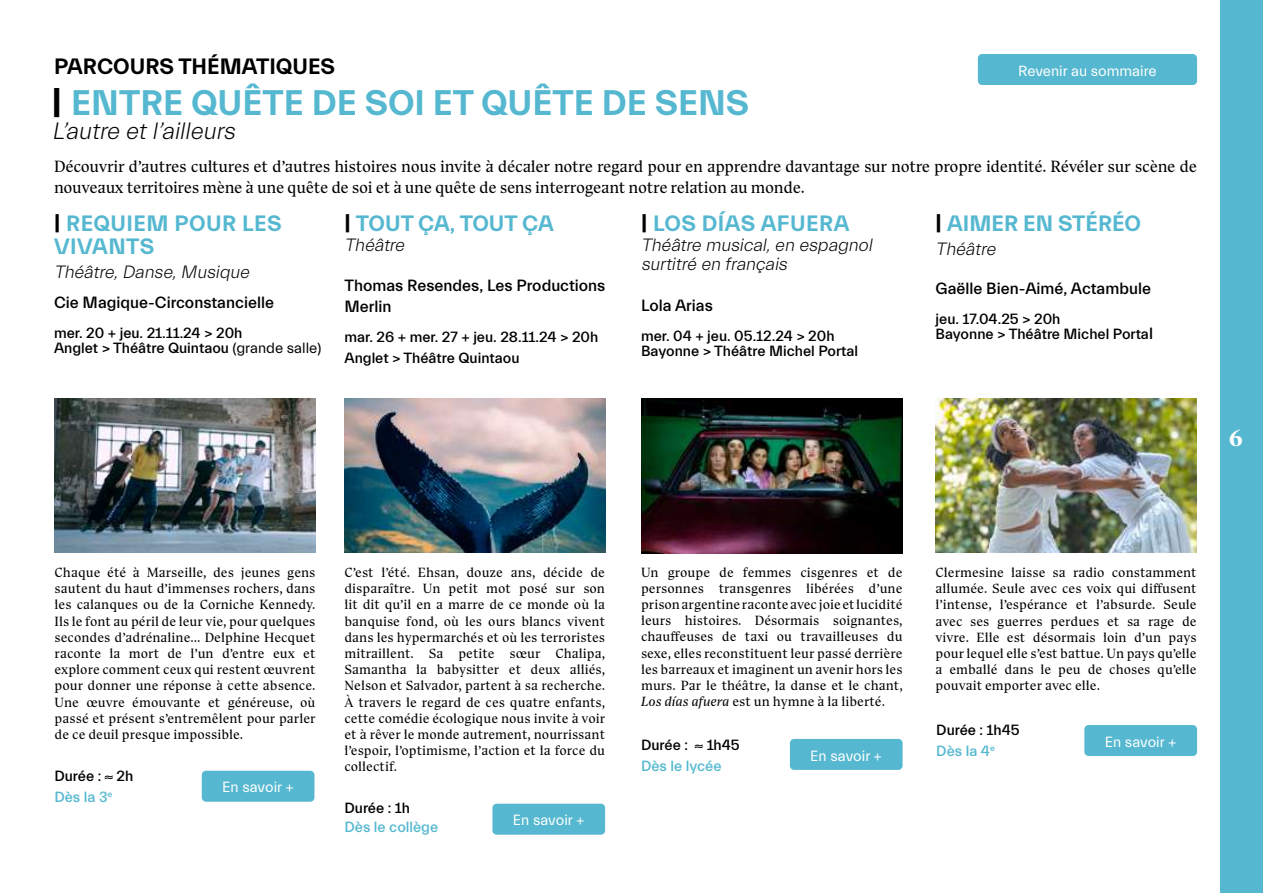
<style>
.page{position:relative;width:1263px;height:893px;background:#fff}
.page>*{position:absolute;margin:0;border:0;box-sizing:border-box;transform-origin:0 0}
.t1{font:700 36px "Everett";color:#55b8d0}
.t2{font:italic 300 24px "Everett";color:#000}
.t3{font:700 24px "TRY Bluu Suuperstar";color:#fff}
.t4{font:700 22.5px/22.5px "Everett";letter-spacing:.01em;color:#55b8d0}
.t5{font:700 22.5px "Everett";color:#000}
.t6{font:italic 300 18px/19.5px "Everett";color:#000}
.t7{font:16.5px/21px "TRY Bluu Suuperstar";letter-spacing:-.02em;color:#000}
.t8{font:500 16.5px/21px "Everett";color:#000}
.t9{font:500 15px/21px "Everett";color:#000}
.t10{font:15px "Everett";color:#fff}
.t11{font:500 15px "Everett";color:#55b8d0}
.t12{font:13.5px/16.2px "TRY Bluu Suuperstar";color:#000;text-align:justify}
.s1{color:#000}
.s2{font-weight:400}
.s3{font-size:16.5px}
.s4{font-style:italic}
.s5{color:#55b8d0}
</style>
<div class="page">
<div style="left:1220px;top:0;width:43px;height:893px;background:#55b8d0"></div>
<div style="left:492px;top:804px;width:113px;height:31px;background:#55b8d0;border-radius:4px"></div>
<img style="left:344px;top:398px;width:261px;height:155px">
<img style="left:642px;top:399px;width:260px;height:154px">
<div style="left:790px;top:739px;width:112px;height:31px;background:#55b8d0;border-radius:4px"></div>
<img style="left:54px;top:398px;width:261px;height:155px">
<img style="left:935px;top:398px;width:261px;height:155px">
<div style="left:202px;top:771px;width:112px;height:31px;background:#55b8d0;border-radius:4px"></div>
<div style="left:1084px;top:725px;width:113px;height:31px;background:#55b8d0;border-radius:4px"></div>
<div style="left:978px;top:54px;width:219px;height:31px;background:#55b8d0;border-radius:4px"></div>
<h3 class="t5" style="left:54px;top:54px;width:282px">PARCOURS THÉMATIQUES</h3>
<h1 class="t1" style="left:52px;top:83px;width:699px"><span class="s1">|</span> ENTRE QUÊTE DE SOI ET QUÊTE DE SENS</h1>
<h2 class="t2" style="left:52px;top:117px;width:189px">L’autre etl’ailleurs</h2>
<p class="t7" style="left:54px;top:156px;width:1144px">Découvrir d’autres cultures et d’autres histoires nous invite à décaler notre regard pour en apprendre davantage sur notre propre identité. Révéler sur scène de nouveaux territoires mène à une quête de soi et à une quête de sens interrogeant notre relation au monde.</p>
<p class="t10" style="left:1018px;top:62px;width:140px">Revenir au sommaire</p>
<h3 class="t4" style="left:54px;top:213px;width:229px"><span class="s1">|</span> REQUIEM POUR LES<br>VIVANTS</h3>
<h3 class="t6" style="left:54px;top:262px;width:200px">Théâtre,Danse,Musique</h3>
<p class="t8" style="left:54px;top:292px;width:221px">Cie Magique-Circonstancielle</p>
<p class="t9" style="left:54px;top:325px;width:269px;line-height:15px">mer. 20 + jeu. 21.11.24 &gt; 20h<br>Anglet &gt; Théâtre Quintaou <span class="s2">(grande salle)</span></p>
<h3 class="t4" style="left:344px;top:213px;width:211px"><span class="s1">|</span> TOUT ÇA, TOUT ÇA</h3>
<h3 class="t6" style="left:344px;top:235px;width:65px">Théâtre</h3>
<p class="t8" style="left:344px;top:275px;width:263px">Thomas Resendes, Les Productions<br>Merlin</p>
<p class="t9" style="left:344px;top:327px;width:255px">mar. 26 + mer. 27 + jeu. 28.11.24 &gt; 20h<br>Anglet &gt; Théâtre Quintaou</p>
<h3 class="t4" style="left:641px;top:213px;width:210px"><span class="s1">|</span> LOS DÍAS AFUERA</h3>
<h3 class="t6" style="left:641px;top:235px;width:236px">Théâtre musical,en espagnol surtitré en français</h3>
<p class="t8" style="left:641px;top:295px;width:73px">Lola Arias</p>
<p class="t9" style="left:641px;top:328px;width:219px;line-height:15px">mer. 04 + jeu. 05.12.24 &gt; 20h<br>Bayonne &gt; Théâtre Michel Portal</p>
<h3 class="t4" style="left:935px;top:213px;width:207px"><span class="s1">|</span> AIMER EN STÉRÉO</h3>
<h3 class="t6" style="left:935px;top:240px;width:65px">Théâtre</h3>
<p class="t8" style="left:935px;top:278px;width:217px">Gaëlle Bien-Aimé, Actambule</p>
<p class="t9" style="left:935px;top:312px;width:219px;line-height:15px">jeu. 17.04.25 &gt; 20h<br>Bayonne &gt; Théâtre Michel Porta<span class="s3">l</span></p>
<h2 class="t3" style="left:1229px;top:423px;width:16px">6</h2>
<p class="t12" style="left:641px;top:564px;width:263px">Un groupe de femmes cisgenres et de personnes transgenres libérées d’une prison argentine raconte avec joie et lucidité leurs histoires. Désormais soignantes, chauffeuses de taxi ou travailleuses du sexe, elles reconstituent leur passé derrière les barreaux et imaginent un avenir hors les murs. Par le théâtre, la danse et le chant, <span class="s4">Los días afuera</span> est un hymne à la liberté.</p>
<p class="t9" style="left:641px;top:734px;width:100px">Durée : ≈ 1h45<br><span class="s5">Dès le lycée</span></p>
<p class="t10" style="left:810px;top:747px;width:73px">En savoir +</p>
<p class="t12" style="left:55px;top:564px;width:262px">Chaque été à Marseille, des jeunes gens sautent du haut d’immenses rochers, dans les calanques ou de la Corniche Kennedy.<br>Ils le font au péril de leur vie, pour quelques secondes d’adrénaline… Delphine Hecquet raconte la mort de l’un d’entre eux et explore comment ceux qui restent œuvrent pour donner une réponse à cette absence.<br>Une œuvre émouvante et généreuse, où passé et présent s’entremêlent pour parler de ce deuil presque impossible.</p>
<p class="t12" style="left:935px;top:564px;width:263px">Clermesine laisse sa radio constamment allumée. Seule avec ces voix qui diffusent l’intense, l’espérance et l’absurde. Seule avec ses guerres perdues et sa rage de vivre. Elle est désormais loin d’un pays pour lequel elle s’est battue. Un pays qu’elle a emballé dans le peu de choses qu’elle pouvait emporter avec elle.</p>
<p class="t9" style="left:54px;top:766px;width:80px">Durée : ≈ 2h<br><span class="s5">Dès la 3</span><sup>e</sup></p>
<p class="t10" style="left:222px;top:779px;width:73px">En savoir +</p>
<p class="t12" style="left:344px;top:564px;width:262px">C’est l’été. Ehsan, douze ans, décide de disparaître. Un petit mot posé sur son lit dit qu’il en a marre de ce monde où la banquise fond, où les ours blancs vivent dans les hypermarchés et où les terroristes mitraillent. Sa petite sœur Chalipa, Samantha la babysitter et deux alliés, Nelson et Salvador, partent à sa recherche.<br>À travers le regard de ces quatre enfants, cette comédie écologique nous invite à voir et à rêver le monde autrement, nourrissant l’espoir, l’optimisme, l’action et la force du collectif.</p>
<p class="t9" style="left:936px;top:720px;width:85px">Durée : 1h45<br><span class="s5">Dès la 4</span><sup>e</sup></p>
<p class="t10" style="left:1105px;top:733px;width:73px">En savoir +</p>
<p class="t9" style="left:344px;top:798px;width:67px">Durée : 1h</p>
<p class="t11" style="left:344px;top:819px;width:95px">Dès le collège</p>
<p class="t10" style="left:513px;top:812px;width:73px">En savoir +</p>
</div>
